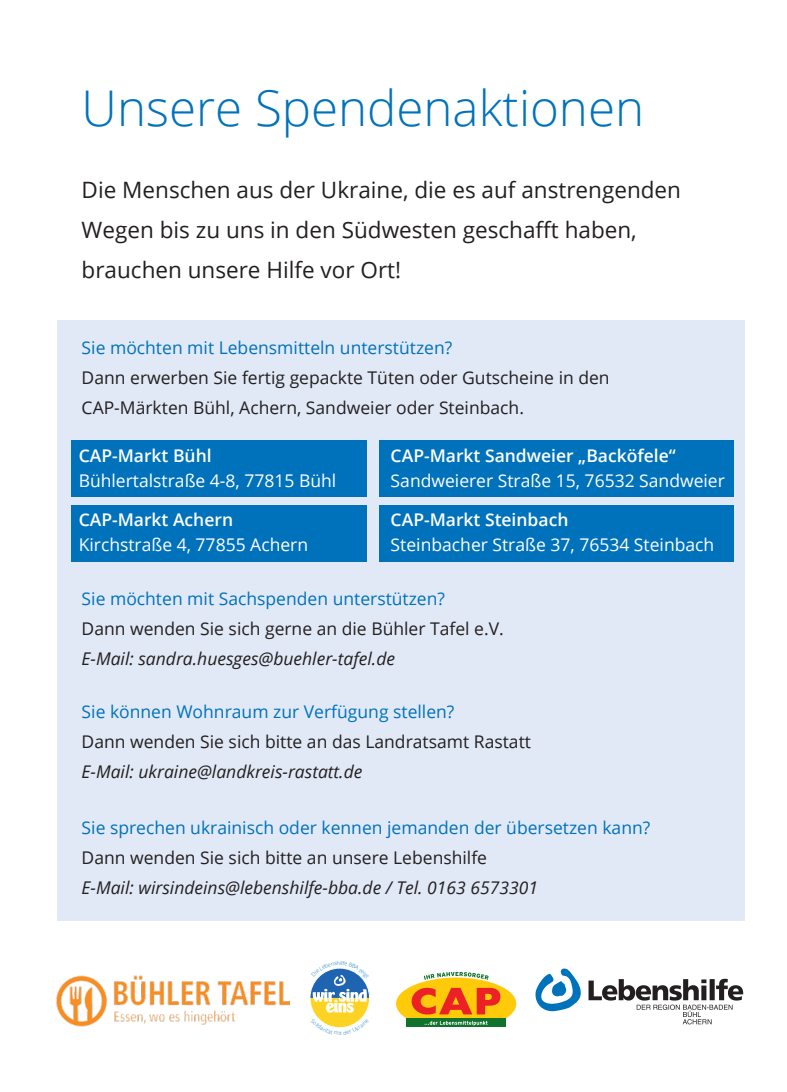
<style>
.page{position:relative;width:787px;height:1092px;background:#fff}
.page>*{position:absolute;margin:0;border:0;box-sizing:border-box;transform-origin:0 0}
.t1{font:300 49.25px "Open Sans";color:#0072bc}
.t2{font:22.5px/40px "Open Sans";color:#231f20}
.t3{font:17.5px/30px "Open Sans";color:#231f20}
.t4{font:17.5px "Open Sans";color:#0072bc}
.t5{font:italic 17.5px "Open Sans";color:#231f20}
.t6{font:17.5px "Open Sans";color:#fff}
.t7{font:600 17.5px "Open Sans";color:#fff}
</style>
<div class="page">
<div style="left:57px;top:320px;width:687px;height:600px;background:#e1e9f6"></div>
<svg style="left:535px;top:968px;width:46px;height:43px"></svg>
<svg style="left:588px;top:978px;width:155px;height:46px"></svg>
<svg style="left:396px;top:971px;width:121px;height:56px"></svg>
<img style="left:57px;top:975px;width:232px;height:52px">
<div style="left:71px;top:439px;width:295px;height:57px;background:#0072bc"></div>
<div style="left:379px;top:439px;width:354px;height:57px;background:#0072bc"></div>
<div style="left:71px;top:505px;width:295px;height:57px;background:#0072bc"></div>
<div style="left:379px;top:505px;width:354px;height:57px;background:#0072bc"></div>
<svg style="left:310px;top:968px;width:59px;height:60px"></svg>
<p class="t1" style="left:82px;top:75px;width:564px">Unsere Spendenaktionen</p>
<p class="t2" style="left:82px;top:169px;width:601px">Die Menschen aus der Ukraine, die es auf anstrengenden<br>Wegen bis zu uns in den Südwesten geschafft haben, brauchen unsere Hilfe vor Ort!</p>
<p class="t4" style="left:82px;top:335px;width:372px">Sie möchten mit Lebensmitteln unterstützen?</p>
<p class="t3" style="left:82px;top:362px;width:529px">Dann erwerben Sie fertig gepackte Tüten oder Gutscheine in den<br>CAP-Märkten Bühl, Achern, Sandweier oder Steinbach.</p>
<p class="t7" style="left:79px;top:444px;width:135px">CAP-Markt Bühl</p>
<p class="t6" style="left:79px;top:469px;width:259px">Bühlertalstraße 4-8, 77815 Bühl</p>
<p class="t7" style="left:79px;top:507px;width:156px">CAP-Markt Achern</p>
<p class="t6" style="left:79px;top:532px;width:231px">Kirchstraße 4, 77855 Achern</p>
<p class="t7" style="left:390px;top:444px;width:287px">CAP-Markt Sandweier „Backöfele“</p>
<p class="t6" style="left:390px;top:469px;width:336px">Sandweierer Straße 15, 76532 Sandweier</p>
<p class="t7" style="left:390px;top:507px;width:179px">CAP-Markt Steinbach</p>
<p class="t6" style="left:390px;top:532px;width:325px">Steinbacher Straße 37, 76534 Steinbach</p>
<p class="t4" style="left:82px;top:586px;width:365px">Sie möchten mit Sachspenden unterstützen?</p>
<p class="t3" style="left:82px;top:613px;width:423px">Dann wenden Sie sich gerne an die Bühler Tafel e.V.</p>
<p class="t5" style="left:82px;top:646px;width:315px">E-Mail: sandra.huesges@buehler-tafel.de</p>
<p class="t4" style="left:82px;top:699px;width:374px">Sie können Wohnraum zur Verfügung stellen?</p>
<p class="t3" style="left:82px;top:726px;width:451px">Dann wenden Sie sich bitte an das Landratsamt Rastatt</p>
<p class="t5" style="left:82px;top:759px;width:282px">E-Mail: ukraine@landkreis-rastatt.de</p>
<p class="t4" style="left:82px;top:815px;width:570px">Sie sprechen ukrainisch oder kennen jemanden der übersetzen kann?</p>
<p class="t3" style="left:82px;top:842px;width:407px">Dann wenden Sie sich bitte an unsere Lebenshilfe</p>
<p class="t5" style="left:82px;top:875px;width:458px">E-Mail: wirsindeins@lebenshilfe-bba.de / Tel. 0163 6573301</p>
</div>
